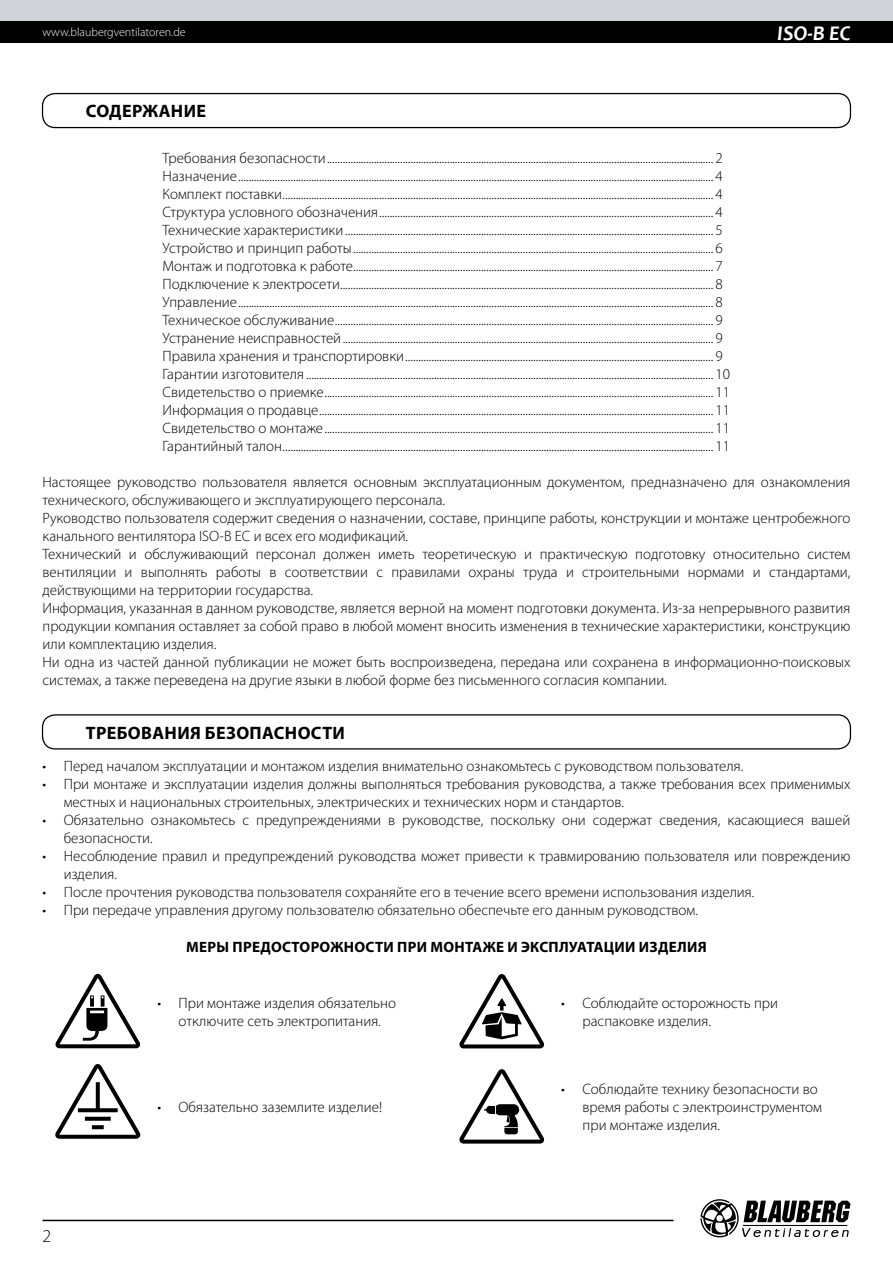
<style>
.page{position:relative;width:893px;height:1263px;background:#fff}
.page>*{position:absolute;margin:0;border:0;box-sizing:border-box;transform-origin:0 0}
.t1{font:italic 700 21px "Candara";color:#fff}
.t2{font:700 18px "Myriad Pro";letter-spacing:.02em;color:#000}
.t3{font:300 18px "Myriad Pro";color:#000}
.t4{font:300 15px/18px "Myriad Pro";color:#000}
.t5{font:700 15px "Myriad Pro";letter-spacing:.02em;color:#000}
.t6{font:300 12px "Myriad Pro";color:#fff}
</style>
<div class="page">
<div style="left:42px;top:714px;width:809px;height:35px;border:1px solid #000;border-radius:13px"></div>
<svg style="left:55px;top:974px;width:85px;height:74px"></svg>
<svg style="left:459px;top:974px;width:85px;height:74px"></svg>
<svg style="left:55px;top:1064px;width:85px;height:75px"></svg>
<svg style="left:96px;top:1082px;width:4px;height:26px"></svg>
<svg style="left:78px;top:1108px;width:40px;height:4px"></svg>
<svg style="left:85px;top:1117px;width:26px;height:4px"></svg>
<svg style="left:92px;top:1125px;width:12px;height:4px"></svg>
<svg style="left:459px;top:1069px;width:85px;height:74px"></svg>
<div style="left:42px;top:93px;width:809px;height:35px;border:1px solid #000;border-radius:13px"></div>
<div style="left:0;top:0;width:893px;height:21px;background:#d0d3d7"></div>
<div style="left:0;top:21px;width:893px;height:22px;background:#000"></div>
<svg style="left:700px;top:1199px;width:150px;height:38px"></svg>
<hr style="left:43px;top:1220px;width:631px;height:1px;background:#000">
<p class="t6" style="left:43px;top:26px;width:145px">www.blaubergventilatoren.de</p>
<h1 class="t1" style="left:777px;top:20px;width:75px">ISO-B ЕС</h1>
<p class="t2" style="left:86px;top:99px;width:122px">СОДЕРЖАНИЕ</p>
<p class="t4" style="left:163px;top:149px;width:569px">Требования безопасности.................................................................................................................................................... 2<br>Назначение...................................................................................................................................................................................... 4<br>Комплект поставки..................................................................................................................................................................... 4<br>Структура условного обозначения................................................................................................................................ 4<br>Технические характеристики ............................................................................................................................................. 5<br>Устройство и принцип работы.......................................................................................................................................... 6<br>Монтаж и подготовка к работе.......................................................................................................................................... 7<br>Подключение к электросети............................................................................................................................................... 8<br>Управление...................................................................................................................................................................................... 8<br>Техническое обслуживание................................................................................................................................................. 9<br>Устранение неисправностей.............................................................................................................................................. 9<br>Правила хранения и транспортировки...................................................................................................................... 9<br>Гарантии изготовителя ............................................................................................................................................................ 10<br>Свидетельство о приемке..................................................................................................................................................... 11<br>Информация о продавце....................................................................................................................................................... 11<br>Свидетельство о монтаже..................................................................................................................................................... 11<br>Гарантийный талон..................................................................................................................................................................... 11</p>
<p class="t4" style="left:43px;top:473px;width:809px">Настоящее руководство пользователя является основным эксплуатационным документом, предназначено для ознакомления технического, обслуживающего и эксплуатирующего персонала.<br>Руководство пользователя содержит сведения о назначении, составе, принципе работы, конструкции и монтаже центробежного канального вентилятора ISO-B ЕС и всех его модификаций.<br>Технический и обслуживающий персонал должен иметь теоретическую и практическую подготовку относительно систем вентиляции и выполнять работы в соответствии с правилами охраны труда и строительными нормами и стандартами, действующими на территории государства.<br>Информация, указанная в данном руководстве, является верной на момент подготовки документа. Из-за непрерывного развития продукции компания оставляет за собой право в любой момент вносить изменения в технические характеристики, конструкцию или комплектацию изделия.<br>Ни одна из частей данной публикации не может быть воспроизведена, передана или сохранена в информационно-поисковых системах, а также переведена на другие языки в любой форме без письменного согласия компании.</p>
<p class="t2" style="left:86px;top:721px;width:261px">ТРЕБОВАНИЯ БЕЗОПАСНОСТИ</p>
<p class="t4" style="left:43px;top:757px;width:702px">• Перед началом эксплуатации и монтажом изделия внимательно ознакомьтесь с руководством пользователя.</p>
<p class="t4" style="left:64px;top:775px;width:788px;text-indent:-21px">• При монтаже и эксплуатации изделия должны выполняться требования руководства, а также требования всех применимых местных и национальных строительных, электрических и технических норм и стандартов.</p>
<p class="t4" style="left:64px;top:811px;width:788px;text-indent:-21px">• Обязательно ознакомьтесь с предупреждениями в руководстве, поскольку они содержат сведения, касающиеся вашей безопасности.</p>
<p class="t4" style="left:64px;top:847px;width:788px;text-indent:-21px">• Несоблюдение правил и предупреждений руководства может привести к травмированию пользователя или повреждению изделия.</p>
<p class="t4" style="left:43px;top:883px;width:713px">• После прочтения руководства пользователя сохраняйте его в течение всего времени использования изделия.</p>
<p class="t4" style="left:43px;top:901px;width:657px">• При передаче управления другому пользователю обязательно обеспечьте его данным руководством.</p>
<p class="t5" style="left:186px;top:937px;width:522px">МЕРЫ ПРЕДОСТОРОЖНОСТИ ПРИ МОНТАЖЕ И ЭКСПЛУАТАЦИИ ИЗДЕЛИЯ</p>
<p class="t4" style="left:157px;top:994px;width:240px;text-align:center">• При монтаже изделия обязательно отключите сеть электропитания.</p>
<p class="t4" style="left:583px;top:994px;width:197px;text-indent:-21px">• Соблюдайте осторожность при распаковке изделия.</p>
<p class="t3" style="left:43px;top:1226px;width:10px">2</p>
<p class="t4" style="left:157px;top:1098px;width:226px">• Обязательно заземлите изделие!</p>
<p class="t4" style="left:583px;top:1080px;width:241px;text-indent:-21px">• Соблюдайте технику безопасности во время работы с электроинструментом при монтаже изделия.</p>
</div>
